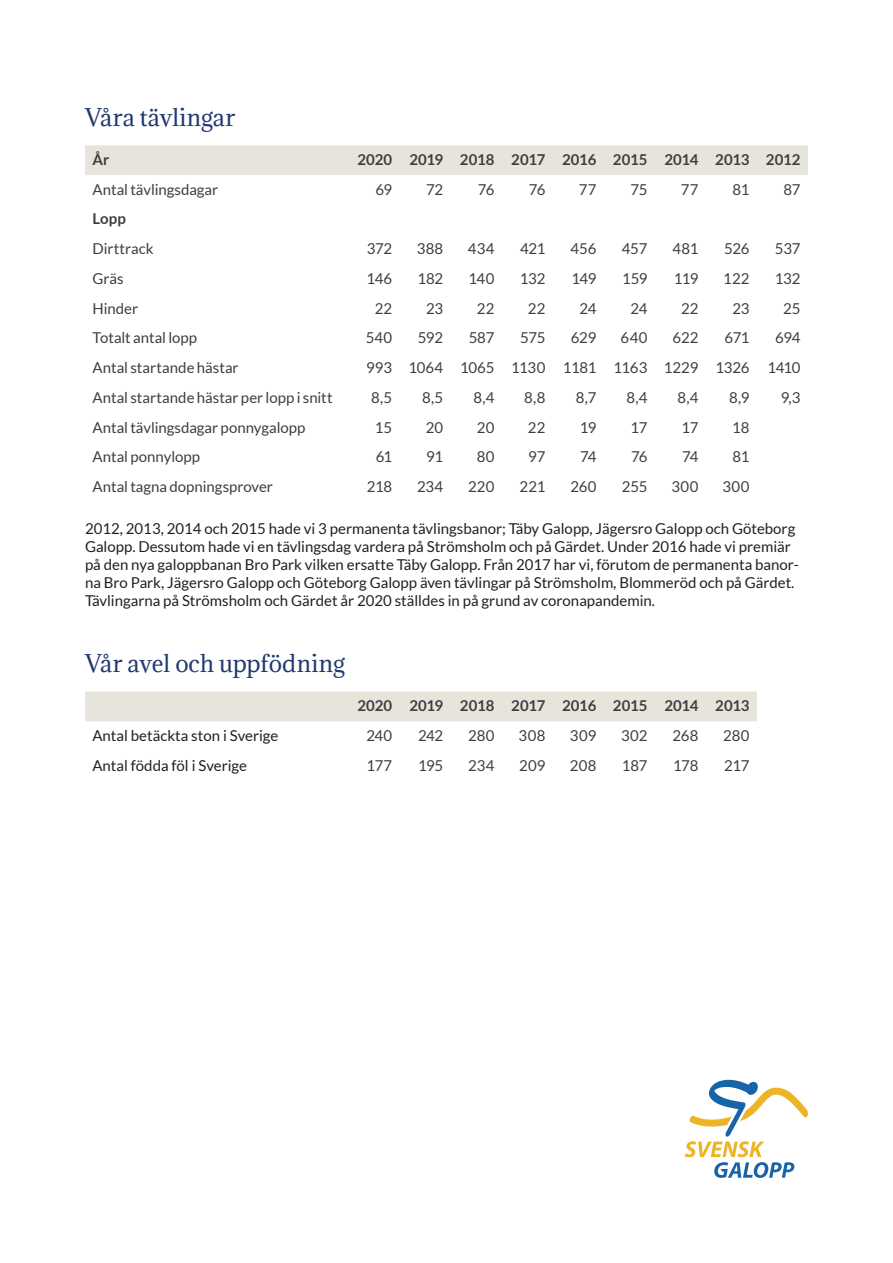
<style>
.page{position:relative;width:893px;height:1263px;background:#fff}
.page>*{position:absolute;margin:0;border:0;box-sizing:border-box;transform-origin:0 0}
.Rubrik_-_Tabell{font:22.5px "Adamina";letter-spacing:-.005em;color:#1f3970}
.t1{font:15px/18px "Lato";color:#231f20}
.Tabell{font:15px "Lato";color:#3e3e3f}
.Brödtext_-_Normal_11{font:700 15px "Lato";letter-spacing:-.01em;color:#3e3e3f}
.Tabell-2{font:700 15px "Lato";letter-spacing:.005em;color:#3e3e3f}
</style>
<div class="page">
<div style="left:85px;top:145px;width:723px;height:30px;background:#e7e4dc"></div>
<div style="left:85px;top:691px;width:672px;height:30px;background:#e7e4dc"></div>
<svg style="left:685px;top:1080px;width:123px;height:98px"></svg>
<p class="Rubrik_-_Tabell" style="left:85px;top:102px;width:152px">Våra tävlingar</p>
<p class="Tabell-2" style="left:92px;top:151px;width:18px">År</p>
<p class="Brödtext_-_Normal_11" style="left:357px;top:151px;width:36px">2020</p>
<p class="Brödtext_-_Normal_11" style="left:409px;top:151px;width:35px">2019</p>
<p class="Brödtext_-_Normal_11" style="left:460px;top:151px;width:36px">2018</p>
<p class="Brödtext_-_Normal_11" style="left:511px;top:151px;width:36px">2017</p>
<p class="Brödtext_-_Normal_11" style="left:562px;top:151px;width:36px">2016</p>
<p class="Brödtext_-_Normal_11" style="left:613px;top:151px;width:36px">2015</p>
<p class="Brödtext_-_Normal_11" style="left:664px;top:151px;width:36px">2014</p>
<p class="Brödtext_-_Normal_11" style="left:715px;top:151px;width:36px">2013</p>
<p class="Brödtext_-_Normal_11" style="left:766px;top:151px;width:36px">2012</p>
<p class="Tabell" style="left:92px;top:181px;width:127px">Antal tävlingsdagar</p>
<p class="Tabell" style="left:375px;top:181px;width:18px">69</p>
<p class="Tabell" style="left:426px;top:181px;width:19px">72</p>
<p class="Tabell" style="left:478px;top:181px;width:18px">76</p>
<p class="Tabell" style="left:529px;top:181px;width:18px">76</p>
<p class="Tabell" style="left:579px;top:181px;width:19px">77</p>
<p class="Tabell" style="left:630px;top:181px;width:18px">75</p>
<p class="Tabell" style="left:681px;top:181px;width:19px">77</p>
<p class="Tabell" style="left:733px;top:181px;width:18px">81</p>
<p class="Tabell" style="left:783px;top:181px;width:19px">87</p>
<p class="Tabell-2" style="left:92px;top:210px;width:35px">Lopp</p>
<p class="Tabell" style="left:92px;top:240px;width:63px">Dirttrack</p>
<p class="Tabell" style="left:367px;top:240px;width:27px">372</p>
<p class="Tabell" style="left:417px;top:240px;width:28px">388</p>
<p class="Tabell" style="left:468px;top:240px;width:28px">434</p>
<p class="Tabell" style="left:520px;top:240px;width:27px">421</p>
<p class="Tabell" style="left:571px;top:240px;width:27px">456</p>
<p class="Tabell" style="left:622px;top:240px;width:27px">457</p>
<p class="Tabell" style="left:673px;top:240px;width:27px">481</p>
<p class="Tabell" style="left:724px;top:240px;width:27px">526</p>
<p class="Tabell" style="left:775px;top:240px;width:27px">537</p>
<p class="Tabell" style="left:92px;top:270px;width:33px">Gräs</p>
<p class="Tabell" style="left:367px;top:270px;width:27px">146</p>
<p class="Tabell" style="left:418px;top:270px;width:27px">182</p>
<p class="Tabell" style="left:468px;top:270px;width:27px">140</p>
<p class="Tabell" style="left:520px;top:270px;width:27px">132</p>
<p class="Tabell" style="left:571px;top:270px;width:27px">149</p>
<p class="Tabell" style="left:622px;top:270px;width:27px">159</p>
<p class="Tabell" style="left:674px;top:270px;width:26px">119</p>
<p class="Tabell" style="left:723px;top:270px;width:28px">122</p>
<p class="Tabell" style="left:775px;top:270px;width:27px">132</p>
<p class="Tabell" style="left:92px;top:300px;width:47px">Hinder</p>
<p class="Tabell" style="left:375px;top:300px;width:19px">22</p>
<p class="Tabell" style="left:426px;top:300px;width:19px">23</p>
<p class="Tabell" style="left:477px;top:300px;width:19px">22</p>
<p class="Tabell" style="left:528px;top:300px;width:19px">22</p>
<p class="Tabell" style="left:580px;top:300px;width:18px">24</p>
<p class="Tabell" style="left:631px;top:300px;width:18px">24</p>
<p class="Tabell" style="left:681px;top:300px;width:19px">22</p>
<p class="Tabell" style="left:732px;top:300px;width:19px">23</p>
<p class="Tabell" style="left:783px;top:300px;width:19px">25</p>
<p class="Tabell" style="left:92px;top:330px;width:106px">Totalt antal lopp</p>
<p class="Tabell" style="left:366px;top:330px;width:28px">540</p>
<p class="Tabell" style="left:418px;top:330px;width:27px">592</p>
<p class="Tabell" style="left:469px;top:330px;width:27px">587</p>
<p class="Tabell" style="left:520px;top:330px;width:27px">575</p>
<p class="Tabell" style="left:571px;top:330px;width:27px">629</p>
<p class="Tabell" style="left:621px;top:330px;width:28px">640</p>
<p class="Tabell" style="left:673px;top:330px;width:27px">622</p>
<p class="Tabell" style="left:724px;top:330px;width:26px">671</p>
<p class="Tabell" style="left:775px;top:330px;width:27px">694</p>
<p class="Tabell" style="left:92px;top:359px;width:148px">Antal startande hästar</p>
<p class="Tabell" style="left:366px;top:359px;width:28px">993</p>
<p class="Tabell" style="left:408px;top:359px;width:36px">1064</p>
<p class="Tabell" style="left:460px;top:359px;width:36px">1065</p>
<p class="Tabell" style="left:511px;top:359px;width:36px">1130</p>
<p class="Tabell" style="left:563px;top:359px;width:35px">1181</p>
<p class="Tabell" style="left:613px;top:359px;width:35px">1163</p>
<p class="Tabell" style="left:664px;top:359px;width:36px">1229</p>
<p class="Tabell" style="left:715px;top:359px;width:36px">1326</p>
<p class="Tabell" style="left:767px;top:359px;width:34px">1410</p>
<p class="Tabell" style="left:92px;top:389px;width:242px">Antal startande hästar per lopp i snitt</p>
<p class="Tabell" style="left:371px;top:389px;width:23px">8,5</p>
<p class="Tabell" style="left:422px;top:389px;width:23px">8,5</p>
<p class="Tabell" style="left:473px;top:389px;width:22px">8,4</p>
<p class="Tabell" style="left:524px;top:389px;width:23px">8,8</p>
<p class="Tabell" style="left:576px;top:389px;width:22px">8,7</p>
<p class="Tabell" style="left:627px;top:389px;width:22px">8,4</p>
<p class="Tabell" style="left:678px;top:389px;width:22px">8,4</p>
<p class="Tabell" style="left:729px;top:389px;width:22px">8,9</p>
<p class="Tabell" style="left:781px;top:389px;width:21px">9,3</p>
<p class="Tabell" style="left:92px;top:419px;width:215px">Antal tävlingsdagar ponnygalopp</p>
<p class="Tabell" style="left:375px;top:419px;width:19px">15</p>
<p class="Tabell" style="left:426px;top:419px;width:19px">20</p>
<p class="Tabell" style="left:477px;top:419px;width:19px">20</p>
<p class="Tabell" style="left:528px;top:419px;width:19px">22</p>
<p class="Tabell" style="left:580px;top:419px;width:18px">19</p>
<p class="Tabell" style="left:630px;top:419px;width:18px">17</p>
<p class="Tabell" style="left:681px;top:419px;width:18px">17</p>
<p class="Tabell" style="left:732px;top:419px;width:19px">18</p>
<p class="Tabell" style="left:92px;top:449px;width:109px">Antal ponnylopp</p>
<p class="Tabell" style="left:376px;top:449px;width:18px">61</p>
<p class="Tabell" style="left:426px;top:449px;width:19px">91</p>
<p class="Tabell" style="left:477px;top:449px;width:19px">80</p>
<p class="Tabell" style="left:528px;top:449px;width:19px">97</p>
<p class="Tabell" style="left:580px;top:449px;width:18px">74</p>
<p class="Tabell" style="left:631px;top:449px;width:18px">76</p>
<p class="Tabell" style="left:682px;top:449px;width:18px">74</p>
<p class="Tabell" style="left:733px;top:449px;width:18px">81</p>
<p class="Tabell" style="left:92px;top:478px;width:182px">Antal tagna dopningsprover</p>
<p class="Tabell" style="left:367px;top:478px;width:27px">218</p>
<p class="Tabell" style="left:417px;top:478px;width:28px">234</p>
<p class="Tabell" style="left:468px;top:478px;width:28px">220</p>
<p class="Tabell" style="left:520px;top:478px;width:27px">221</p>
<p class="Tabell" style="left:570px;top:478px;width:28px">260</p>
<p class="Tabell" style="left:622px;top:478px;width:27px">255</p>
<p class="Tabell" style="left:671px;top:478px;width:29px">300</p>
<p class="Tabell" style="left:722px;top:478px;width:29px">300</p>
<p class="t1" style="left:85px;top:519px;width:716px">2012, 2013, 2014 och 2015 hade vi 3 permanenta tävlingsbanor; Täby Galopp, Jägersro Galopp och Göteborg Galopp. Dessutom hade vi en tävlingsdag vardera på Strömsholm och på Gärdet. Under 2016 hade vi premiär på den nya galoppbanan Bro Park vilken ersatte Täby Galopp. Från 2017 har vi, förutom de permanenta banor&shy;na Bro Park, Jägersro Galopp och Göteborg Galopp även tävlingar på Strömsholm, Blommeröd och på Gärdet.<br>Tävlingarna på Strömsholm och Gärdet år 2020 ställdes in på grund av coronapandemin.</p>
<p class="Rubrik_-_Tabell" style="left:85px;top:648px;width:261px">Vår avel och uppfödning</p>
<p class="Brödtext_-_Normal_11" style="left:357px;top:697px;width:36px">2020</p>
<p class="Brödtext_-_Normal_11" style="left:409px;top:697px;width:35px">2019</p>
<p class="Brödtext_-_Normal_11" style="left:460px;top:697px;width:36px">2018</p>
<p class="Brödtext_-_Normal_11" style="left:511px;top:697px;width:36px">2017</p>
<p class="Brödtext_-_Normal_11" style="left:562px;top:697px;width:36px">2016</p>
<p class="Brödtext_-_Normal_11" style="left:613px;top:697px;width:36px">2015</p>
<p class="Brödtext_-_Normal_11" style="left:664px;top:697px;width:36px">2014</p>
<p class="Brödtext_-_Normal_11" style="left:715px;top:697px;width:36px">2013</p>
<p class="t1" style="left:92px;top:726px;width:187px">Antal betäckta ston i Sverige</p>
<p class="Tabell" style="left:366px;top:727px;width:27px">240</p>
<p class="Tabell" style="left:418px;top:727px;width:27px">242</p>
<p class="Tabell" style="left:468px;top:727px;width:28px">280</p>
<p class="Tabell" style="left:519px;top:727px;width:28px">308</p>
<p class="Tabell" style="left:570px;top:727px;width:28px">309</p>
<p class="Tabell" style="left:621px;top:727px;width:28px">302</p>
<p class="Tabell" style="left:672px;top:727px;width:27px">268</p>
<p class="Tabell" style="left:723px;top:727px;width:28px">280</p>
<p class="t1" style="left:92px;top:756px;width:156px">Antal födda föl i Sverige</p>
<p class="Tabell" style="left:367px;top:757px;width:27px">177</p>
<p class="Tabell" style="left:418px;top:757px;width:27px">195</p>
<p class="Tabell" style="left:468px;top:757px;width:28px">234</p>
<p class="Tabell" style="left:519px;top:757px;width:28px">209</p>
<p class="Tabell" style="left:570px;top:757px;width:28px">208</p>
<p class="Tabell" style="left:622px;top:757px;width:27px">187</p>
<p class="Tabell" style="left:673px;top:757px;width:27px">178</p>
<p class="Tabell" style="left:724px;top:757px;width:27px">217</p>
</div>
